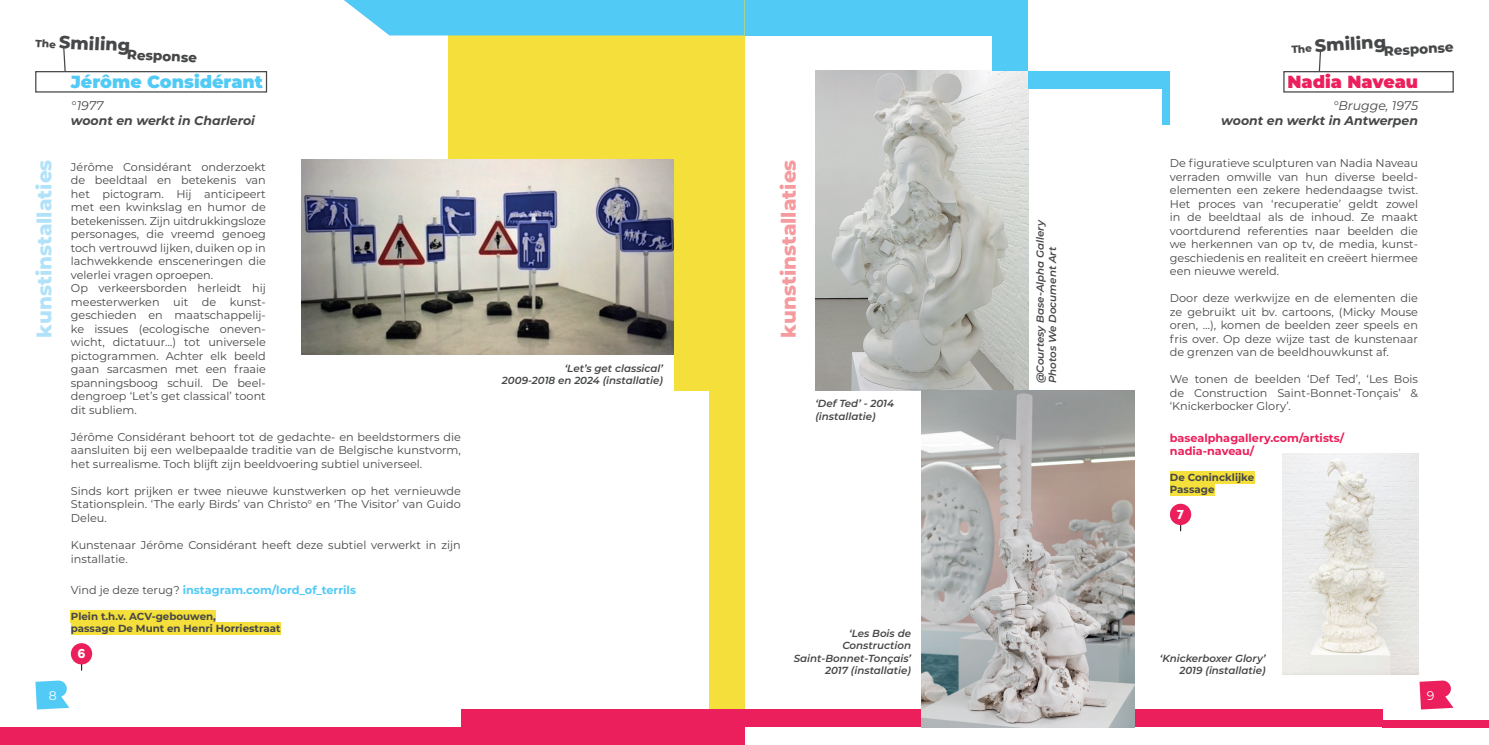
<style>
.page{position:relative;width:1489px;height:745px;background:#fff}
.page>*{position:absolute;margin:0;border:0;box-sizing:border-box;transform-origin:0 0}
.t1{font:800 20px "Montserrat";color:#b1e2f9}
.t2{font:800 20px "Montserrat";color:#f59a9e}
.t3{font:900 17.5px "Montserrat";color:#51caf5}
.t4{font:900 17.5px "Montserrat";color:#eb1f5b}
.t5{font:900 13.75px "Sofia Pro";color:#fff}
.t6{font:800 13.5px "Montserrat";color:#464748}
.t7{font:italic 700 12.5px "Montserrat";color:#464748}
.t8{font:italic 12.5px "Montserrat";color:#464748}
.t9{font:12.5px "Montserrat";color:#fff}
.t10{font:11.25px/13.5px "Montserrat";color:#464748;text-align:justify}
.t11{font:700 11.25px "Montserrat";color:#51caf5}
.t12{font:700 11.25px/13.5px "Montserrat";color:#eb1f5b}
.t13{font:italic 600 10.25px/12.2px "Montserrat";color:#464748;text-align:right}
.t14{font:700 10.25px/12.2px "Montserrat";color:#464748}
.s1{font-weight:400;color:#464748}
</style>
<div class="page">
<svg style="left:35px;top:680px;width:34px;height:29px"></svg>
<svg style="left:1419px;top:680px;width:34px;height:29px"></svg>
<svg style="left:63px;top:46px;width:3px;height:25px"></svg>
<svg style="left:1318px;top:50px;width:3px;height:21px"></svg>
<div style="left:744px;top:709px;width:638px;height:17px;background:#eb1f5b"></div>
<div style="left:1382px;top:719px;width:106px;height:7px;background:#eb1f5b"></div>
<div style="left:1283px;top:71px;width:170px;height:21px;border:1px solid #464748"></div>
<div style="left:1169px;top:471px;width:85px;height:12px;background:#f4df3b"></div>
<div style="left:1169px;top:483px;width:45px;height:12px;background:#f4df3b"></div>
<img style="left:815px;top:71px;width:213px;height:319px">
<img style="left:921px;top:390px;width:213px;height:336px">
<img style="left:1282px;top:453px;width:135px;height:220px">
<div style="left:744px;top:0;width:284px;height:35px;background:#51caf5"></div>
<div style="left:1028px;top:71px;width:141px;height:18px;background:#51caf5"></div>
<div style="left:1162px;top:71px;width:7px;height:54px;background:#51caf5"></div>
<div style="left:992px;top:0;width:36px;height:71px;background:#51caf5"></div>
<div style="left:1169px;top:503px;width:22px;height:21px;background:#eb1f5b;border-radius:50%"></div>
<div style="left:448px;top:0;width:296px;height:354px;background:#f4df3b"></div>
<div style="left:673px;top:0;width:71px;height:390px;background:#f4df3b"></div>
<div style="left:709px;top:390px;width:35px;height:354px;background:#f4df3b"></div>
<div style="left:461px;top:709px;width:283px;height:35px;background:#eb1f5b"></div>
<div style="left:0;top:726px;width:461px;height:18px;background:#eb1f5b"></div>
<div style="left:35px;top:71px;width:232px;height:21px;border:1px solid #464748"></div>
<div style="left:71px;top:609px;width:145px;height:13px;background:#f4df3b"></div>
<div style="left:71px;top:622px;width:209px;height:12px;background:#f4df3b"></div>
<img style="left:301px;top:159px;width:372px;height:195px">
<div style="left:344px;top:0;width:400px;height:35px;background:#51caf5"></div>
<div style="left:71px;top:642px;width:21px;height:22px;background:#eb1f5b;border-radius:50%"></div>
<p class="t6" style="left:36px;top:39px;width:163px;rotate:3deg"><sup>The</sup> <sup>Smiling</sup>Response</p>
<p class="t6" style="left:1291px;top:46px;width:163px;rotate:-3deg"><sup>The</sup> <sup>Smiling</sup>Response</p>
<h2 class="t3" style="left:71px;top:68px;width:193px">Jérôme Considérant</h2>
<p class="t8" style="left:71px;top:97px;width:34px">°1977</p>
<p class="t7" style="left:71px;top:111px;width:185px">woont en werkt in Charleroi</p>
<p class="t10" style="left:71px;top:159px;width:196px;text-align:left">Jérôme Considérant onderzoekt de beeldtaal en betekenis van het pictogram. Hij anticipeert met een kwinkslag en humor de betekenissen. Zijn uitdrukkingsloze personages, die vreemd genoeg toch vertrouwd lijken, duiken op in lachwekkende ensceneringen die velerlei vragen oproepen.<br>Op verkeersborden herleidt hij meesterwerken uit de kunst&shy;geschieden en maatschappelij&shy;ke issues (ecologische oneven&shy;wicht, dictatuur…) tot universele pictogrammen. Achter elk beeld gaan sarcasmen met een fraaie spanningsboog schuil. De beel&shy;dengroep ‘Let’s get classical’ toont dit subliem.</p>
<p class="t10" style="left:71px;top:429px;width:391px">Jérôme Considérant behoort tot de gedachte- en beeldstormers die aansluiten bij een welbepaalde traditie van de Belgische kunstvorm, het surrealisme. Toch blijft zijn beeldvoering subtiel universeel.</p>
<p class="t10" style="left:71px;top:483px;width:391px">Sinds kort prijken er twee nieuwe kunstwerken op het vernieuwde Stationsplein. ‘The early Birds’ van Christo° en ‘The Visitor’ van Guido Deleu.</p>
<p class="t10" style="left:71px;top:537px;width:391px">Kunstenaar Jérôme Considérant heeft deze subtiel verwerkt in zijn installatie.</p>
<p class="t11" style="left:71px;top:581px;width:286px"><span class="s1">Vind je deze terug?</span> instagram.com/lord_of_terrils</p>
<p class="t14" style="left:71px;top:609px;width:211px">Plein t.h.v. ACV-gebouwen,<br>passage De Munt en Henri Horriestraat</p>
<h1 class="t1" style="left:30px;top:337px;width:179px;rotate:-90deg">kunstinstallaties</h1>
<h1 class="t2" style="left:774px;top:337px;width:179px;rotate:-90deg">kunstinstallaties</h1>
<p class="t13" style="left:502px;top:361px;width:162px">‘Let’s get classical’<br>2009-2018 en 2024 (installatie)</p>
<p class="t13" style="left:815px;top:397px;width:80px;text-align:left">‘Def Ted’ - 2014 (installatie)</p>
<p class="t13" style="left:793px;top:626px;width:119px">‘Les Bois de<br>Construction<br>Saint-Bonnet-Tonçais’<br>2017 (installatie)</p>
<p class="t5" style="left:77px;top:642px;width:10px">6</p>
<p class="t13" style="left:1033px;top:383px;width:166px;text-align:left;rotate:-90deg">@Courtesy Base-Alpha Gallery<br>Photos We Document Art</p>
<h2 class="t4" style="left:1287px;top:68px;width:132px">Nadia Naveau</h2>
<p class="t8" style="left:1332px;top:97px;width:86px">°Brugge, 1975</p>
<p class="t7" style="left:1221px;top:111px;width:198px">woont en werkt in Antwerpen</p>
<p class="t10" style="left:1169px;top:156px;width:250px">De figuratieve sculpturen van Nadia Naveau verraden omwille van hun diverse beeld&shy;elementen een zekere hedendaagse twist.<br>Het proces van ‘recuperatie’ geldt zowel in de beeldtaal als de inhoud. Ze maakt voortdurend referenties naar beelden die we herkennen van op tv, de media, kunst&shy;geschiedenis en realiteit en creëert hiermee een nieuwe wereld.</p>
<p class="t10" style="left:1169px;top:291px;width:250px">Door deze werkwijze en de elementen die ze gebruikt uit bv. cartoons, (Micky Mouse oren, …), komen de beelden zeer speels en fris over. Op deze wijze tast de kunstenaar de grenzen van de beeldhouwkunst af.</p>
<p class="t10" style="left:1169px;top:372px;width:250px">We tonen de beelden ‘Def Ted’, ‘Les Bois de Construction Saint-Bonnet-Tonçais’ &amp; ‘Knickerbocker Glory’.</p>
<p class="t12" style="left:1169px;top:430px;width:176px">basealphagallery.com/artists/ nadia-naveau/</p>
<p class="t14" style="left:1169px;top:470px;width:86px">De Conincklijke<br>Passage</p>
<p class="t5" style="left:1176px;top:503px;width:9px">7</p>
<p class="t13" style="left:1159px;top:651px;width:107px">‘Knickerboxer Glory’<br>2019 (installatie)</p>
<p class="t9" style="left:49px;top:686px;width:9px">8</p>
<p class="t9" style="left:1426px;top:686px;width:9px">9</p>
</div>
